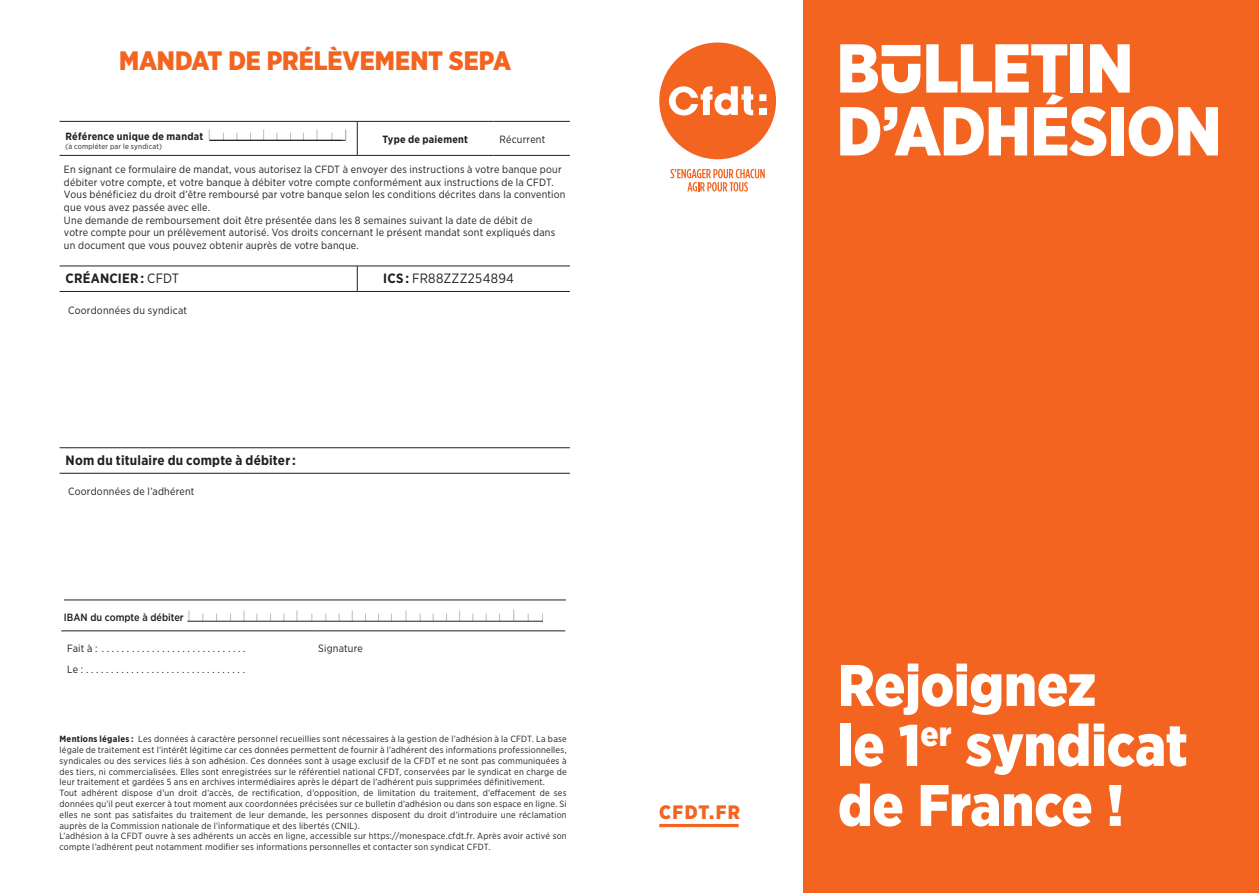
<style>
.page{position:relative;width:1259px;height:893px;background:#fff}
.page>*{position:absolute;margin:0;border:0;box-sizing:border-box;transform-origin:0 0}
.t1{font:900 69px "Gotham Narrow";letter-spacing:-.015em;color:#fff}
.t2{font:900 58.5px/60px "Gotham Narrow";letter-spacing:-.005em;color:#fff}
.t3{font:900 26.55px "Gotham Narrow";letter-spacing:-.005em;color:#f36421}
.t4{font:900 19.5px "Gotham Narrow";letter-spacing:.07em;color:#f36421}
.t5{font:700 13.5px "Gotham Narrow";letter-spacing:.015em;color:#231f20}
.t6{font:13.5px "Gotham Narrow";letter-spacing:.02em;color:#231f20}
.t7{font:10.5px/12.6px "Gotham Narrow";letter-spacing:.02em;color:#231f20}
.t8{font:700 10.5px "Gotham Narrow";letter-spacing:.025em;color:#231f20}
.t9{font:500 10.5px "Gotham Narrow";color:#231f20}
.t10{font:9px/10.8px "Gotham Narrow";letter-spacing:.025em;color:#231f20;text-align:justify}
.t11{font:7.5px "Gotham Narrow";letter-spacing:.025em;color:#231f20}
.s1{font-weight:100;font-size:15px;color:#4b4c4d}
.s2{font-weight:200;color:#4b4c4d}
.s3{font-weight:200;font-size:15px;color:#4b4c4d}
.s4{font-weight:400}
.s5{font-weight:700}
.s6{font-weight:100;font-size:16.5px;color:#4b4c4d}
.s7{font-family:"CFDT";font-stretch:condensed}
</style>
<div class="page">
<div style="left:659px;top:43px;width:117px;height:116px;background:#f36421;border-radius:50%"></div>
<div style="left:759px;top:94px;width:7px;height:7px;background:#fff"></div>
<div style="left:759px;top:108px;width:7px;height:7px;background:#fff"></div>
<svg style="left:669px;top:86px;width:84px;height:30px"></svg>
<svg style="left:670px;top:169px;width:94px;height:22px"></svg>
<div style="left:804px;top:0;width:455px;height:893px;background:#f36421"></div>
<hr style="left:60px;top:121px;width:297px;height:1px;background:#231f20">
<hr style="left:357px;top:121px;width:136px;height:1px;background:#231f20">
<hr style="left:493px;top:121px;width:77px;height:1px;background:#231f20">
<hr style="left:60px;top:155px;width:297px;height:1px;background:#231f20">
<hr style="left:357px;top:155px;width:136px;height:1px;background:#231f20">
<hr style="left:493px;top:155px;width:77px;height:1px;background:#231f20">
<hr style="left:357px;top:122px;width:1px;height:33px;background:#231f20">
<hr style="left:60px;top:266px;width:297px;height:1px;background:#231f20">
<hr style="left:357px;top:266px;width:213px;height:1px;background:#231f20">
<svg style="left:357px;top:266px;width:1px;height:25px"></svg>
<hr style="left:60px;top:291px;width:297px;height:1px;background:#231f20">
<hr style="left:357px;top:291px;width:213px;height:1px;background:#231f20">
<hr style="left:60px;top:447px;width:510px;height:1px;background:#231f20">
<hr style="left:60px;top:473px;width:510px;height:1px;background:#231f20">
<hr style="left:64px;top:600px;width:123px;height:1px;background:#231f20">
<hr style="left:187px;top:600px;width:379px;height:1px;background:#231f20">
<hr style="left:187px;top:621px;width:379px;height:1px;background:#231f20">
<hr style="left:61px;top:631px;width:251px;height:1px;background:#231f20">
<hr style="left:312px;top:631px;width:253px;height:1px;background:#231f20">
<hr style="left:659px;top:824px;width:79px;height:3px;background:#f36421">
<div style="left:543px;top:611px;width:41px;height:16px;background:#fff"></div>
<hr style="left:209px;top:140px;width:136px;height:1px;background:#231f20">
<p class="t3" style="left:119px;top:43px;width:393px">MANDAT DE PRÉLÈVEMENT SEPA</p>
<p class="t8" style="left:66px;top:129px;width:283px">Référence unique de mandat <span class="s1">I</span> <span class="s2">I I I</span> <span class="s1">I</span> <span class="s2">I I I</span> <span class="s1">I</span> <span class="s2">I</span> <span class="s3">I</span></p>
<p class="t11" style="left:66px;top:142px;width:98px">(à compléter par le syndicat)</p>
<p class="t8" style="left:382px;top:132px;width:87px">Type de paiement</p>
<p class="t7" style="left:499px;top:132px;width:47px">Récurrent</p>
<p class="t7" style="left:64px;top:163px;width:499px">En signant ce formulaire de mandat, vous autorisez la CFDT à envoyer des instructions à votre banque pour débiter votre compte, et votre banque à débiter votre compte conformément aux instructions de la CFDT.</p>
<p class="t7" style="left:64px;top:188px;width:503px">Vous bénéficiez du droit d’être remboursé par votre banque selon les conditions décrites dans la convention que vous avez passée avec elle.</p>
<p class="t7" style="left:64px;top:213px;width:493px">Une demande de remboursement doit être présentée dans les 8 semaines suivant la date de débit de votre compte pour un prélèvement autorisé. Vos droits concernant le présent mandat sont expliqués dans un document que vous pouvez obtenir auprès de votre banque.</p>
<p class="t5" style="left:66px;top:269px;width:115px">CRÉANCIER : <span class="s4">CFDT</span></p>
<p class="t6" style="left:383px;top:270px;width:132px"><span class="s5">ICS :</span> FR88ZZZ254894</p>
<p class="t7" style="left:68px;top:303px;width:120px">Coordonnées du syndicat</p>
<p class="t5" style="left:66px;top:451px;width:232px">Nom du titulaire du compte à débiter :</p>
<p class="t7" style="left:68px;top:485px;width:128px">Coordonnées de l’adhérent</p>
<p class="t9" style="left:64px;top:611px;width:481px">IBAN du compte à débiter <span class="s1">I</span> <span class="s2">I I I</span> <span class="s1">I</span> <span class="s2">I I I</span> <span class="s1">I</span> <span class="s2">I I I</span> <span class="s1">I</span> <span class="s2">I I I</span> <span class="s1">I</span> <span class="s2">I I I</span> <span class="s1">I</span> <span class="s2">I I I</span> <span class="s6">I</span> <span class="s2">I I</span></p>
<p class="t7" style="left:67px;top:642px;width:180px">Fait à : . . . . . . . . . . . . . . . . . . . . . . . . . . . . .</p>
<p class="t7" style="left:318px;top:642px;width:46px">Signature</p>
<p class="t7" style="left:67px;top:663px;width:179px">Le : . . . . . . . . . . . . . . . . . . . . . . . . . . . . . . . .</p>
<p class="t10" style="left:60px;top:733px;width:509px"><span class="s5">Mentions légales :</span> Les données à caractère personnel recueillies sont nécessaires à la gestion de l’adhésion à la CFDT. La base légale de traitement est l’intérêt légitime car ces données permettent de fournir à l’adhérent des informations professionnelles, syndicales ou des services liés à son adhésion. Ces données sont à usage exclusif de la CFDT et ne sont pas communiquées à des tiers, ni commercialisées. Elles sont enregistrées sur le référentiel national CFDT, conservées par le syndicat en charge de leur traitement et gardées 5 ans en archives intermédiaires après le départ de l’adhérent puis supprimées définitivement.</p>
<p class="t10" style="left:60px;top:787px;width:509px">Tout adhérent dispose d’un droit d’accès, de rectification, d’opposition, de limitation du traitement, d’effacement de ses données qu’il peut exercer à tout moment aux coordonnées précisées sur ce bulletin d’adhésion ou dans son espace en ligne. Si elles ne sont pas satisfaites du traitement de leur demande, les personnes disposent du droit d’introduire une réclamation auprès de la Commission nationale de l’informatique et des libertés (CNIL).</p>
<p class="t10" style="left:60px;top:831px;width:509px">L’adhésion à la CFDT ouvre à ses adhérents un accès en ligne, accessible sur https://monespace.cfdt.fr. Après avoir activé son compte l’adhérent peut notamment modifier ses informations personnelles et contacter son syndicat CFDT.</p>
<p class="t4" style="left:659px;top:799px;width:82px">CFDT.FR</p>
<p class="t1" style="left:836px;top:23px;width:298px">B<span class="s7">u</span>LLETIN</p>
<p class="t1" style="left:836px;top:86px;width:386px">D’ADHÉSION</p>
<p class="t2" style="left:838px;top:655px;width:259px">Rejoignez</p>
<p class="t2" style="left:838px;top:715px;width:351px">le 1<sup>er</sup> syndicat de France !</p>
</div>
